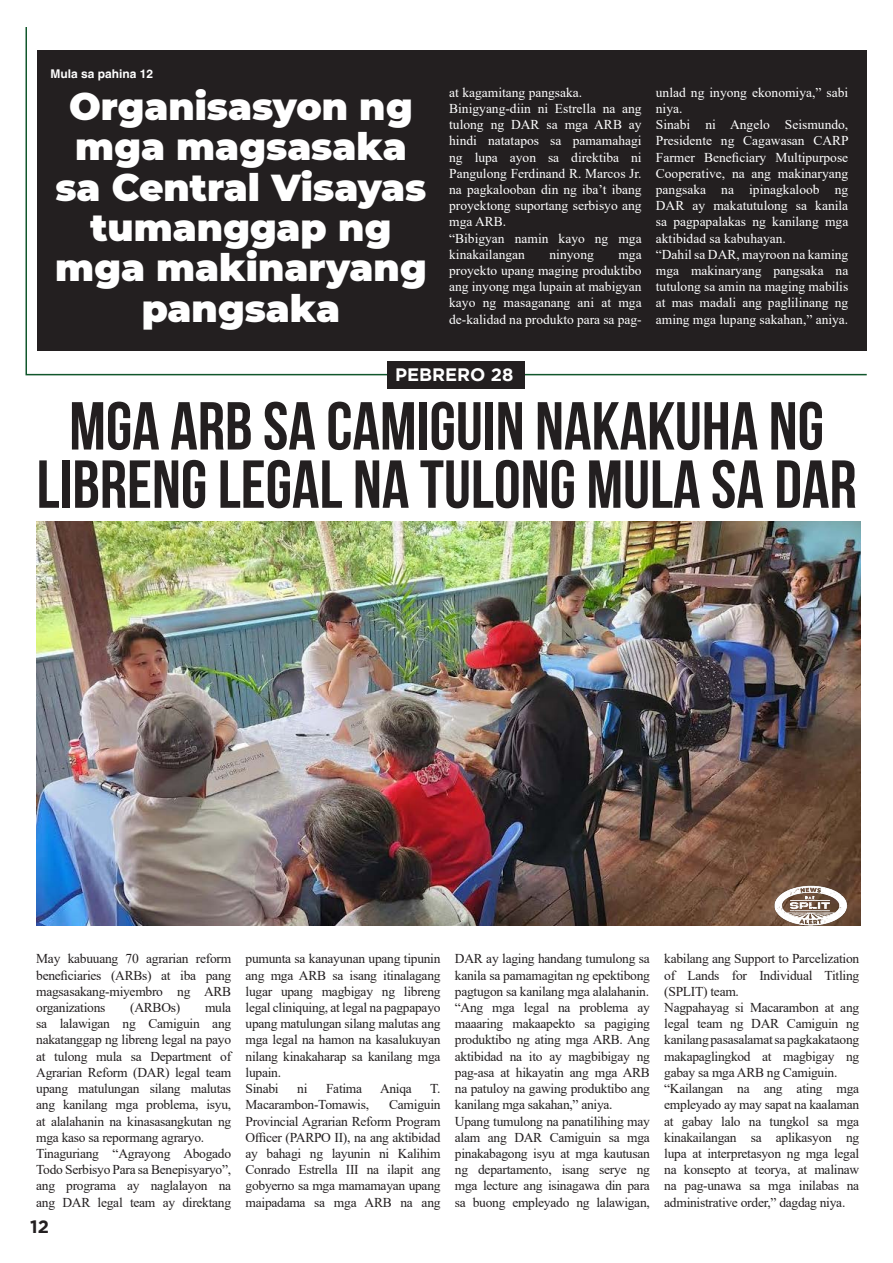
<style>
.page{position:relative;width:893px;height:1263px;background:#fff}
.page>*{position:absolute;margin:0;border:0;box-sizing:border-box;transform-origin:0 0}
.t1{font:700 67.65px/58.2px "Bebas Neue";color:#231f20;text-align:center}
.t2{font:900 37.5px/40.3px "Montserrat";color:#fff;text-align:center}
.t3{font:700 18px "Gotham";color:#fff}
.t4{font:700 18px "Gotham";color:#231f20}
.t5{font:13.5px/16.2px "Times New Roman";letter-spacing:-.02em;color:#231f20;text-align:justify}
.t6{font:13.5px/16.2px "Times New Roman";color:#fff;text-align:justify}
.t7{font:700 12px "Helvetica LT";color:#fff}
</style>
<div class="page">
<svg style="left:25px;top:27px;width:842px;height:349px;background:#413e3f"></svg>
<div style="left:387px;top:362px;width:137px;height:27px;background:#231f20"></div>
<img style="left:36px;top:521px;width:824px;height:404px">
<img style="left:771px;top:885px;width:77px;height:40px">
<p class="t7" style="left:51px;top:66px;width:104px">Mula sa pahina 12</p>
<p class="t2" style="left:55px;top:84px;width:373px">Organisasyon ng mga magsasaka sa Central Visayas tumanggap ng mga makinaryang pangsaka</p>
<p class="t6" style="left:449px;top:84px;width:135px">at kagamitang pangsaka.</p>
<p class="t6" style="left:449px;top:100px;width:194px">Binigyang-diin ni Estrella na ang tulong ng DAR sa mga ARB ay hindi natatapos sa pamamahagi ng lupa ayon sa direktiba ni Pangulong Ferdinand R. Marcos Jr. na pagkalooban din ng iba’t ibang proyektong suportang serbisyo ang mga ARB.</p>
<p class="t6" style="left:449px;top:230px;width:194px">“Bibigyan namin kayo ng mga kinakailangan</p>
<p class="t6" style="left:550px;top:246px;width:46px">ninyong</p>
<p class="t6" style="left:449px;top:246px;width:194px;text-indent:169px">mga proyekto upang maging produktibo ang inyong mga lupain at mabigyan kayo ng masaganang ani at mga de-kalidad na produkto para sa pag-</p>
<p class="t6" style="left:656px;top:84px;width:194px">unlad ng inyong ekonomiya,” sabi niya.</p>
<p class="t6" style="left:656px;top:116px;width:194px">Sinabi ni Angelo Seismundo, Presidente ng Cagawasan CARP Farmer Beneficiary Multipurpose Cooperative, na ang makinaryang pangsaka na ipinagkaloob ng DAR ay makatutulong sa kanila sa pagpapalakas ng kanilang mga aktibidad sa kabuhayan.</p>
<p class="t6" style="left:656px;top:246px;width:194px">“Dahil sa DAR, mayroon na kaming mga makinaryang pangsaka na tutulong sa amin na maging mabilis at mas madali ang paglilinang ng aming mga lupang sakahan,” aniya.</p>
<p class="t3" style="left:395px;top:365px;width:120px">PEBRERO 28</p>
<p class="t1" style="left:37px;top:396px;width:822px">MGA ARB SA CAMIGUIN NAKAKUHA NG<br>LIBRENG LEGAL NA TULONG MULA SA DAR</p>
<p class="t5" style="left:36px;top:950px;width:197px">May kabuuang 70 agrarian reform beneficiaries (ARBs) at iba pang magsasakang-miyembro ng ARB organizations</p>
<p class="t5" style="left:36px;top:999px;width:197px;text-indent:169px">mula sa lalawigan ng Camiguin ang nakatanggap ng libreng legal na payo at tulong mula sa Department of Agrarian Reform (DAR) legal team upang matulungan silang malutas ang kanilang mga problema, isyu, at alalahanin na kinasasangkutan ng mga kaso sa repormang agraryo.</p>
<p class="t5" style="left:36px;top:1145px;width:196px">Tinaguriang “Agrayong Abogado Todo Serbisyo Para sa Benepisyaryo”, ang programa ay naglalayon na ang DAR legal team ay direktang</p>
<p class="t5" style="left:130px;top:999px;width:52px">(ARBOs)</p>
<h3 class="t4" style="left:30px;top:1216px;width:20px">12</h3>
<p class="t5" style="left:246px;top:950px;width:197px">pumunta sa kanayunan upang tipunin ang mga ARB sa isang itinalagang lugar upang magbigay ng libreng legal cliniquing, at legal na pagpapayo upang matulungan silang malutas ang mga legal na hamon na kasalukuyan nilang kinakaharap sa kanilang mga lupain.</p>
<p class="t5" style="left:246px;top:1080px;width:35px">Sinabi</p>
<p class="t5" style="left:297px;top:1080px;width:12px">ni</p>
<p class="t5" style="left:326px;top:1080px;width:38px">Fatima</p>
<p class="t5" style="left:380px;top:1080px;width:33px">Aniqa</p>
<p class="t5" style="left:430px;top:1080px;width:12px">T.</p>
<p class="t5" style="left:246px;top:1096px;width:125px">Macarambon-Tomawis,</p>
<p class="t5" style="left:246px;top:1096px;width:197px;text-indent:144px">Camiguin Provincial Agrarian Reform Program Officer (PARPO II), na ang aktibidad ay bahagi ng layunin ni Kalihim Conrado Estrella III na ilapit ang gobyerno sa mga mamamayan upang maipadama sa mga ARB na ang</p>
<p class="t5" style="left:455px;top:950px;width:197px">DAR ay laging handang tumulong sa kanila sa pamamagitan ng epektibong pagtugon sa kanilang mga alalahanin.</p>
<p class="t5" style="left:455px;top:999px;width:197px">“Ang mga legal na problema ay maaaring makaapekto sa pagiging produktibo ng ating mga ARB. Ang aktibidad na ito ay magbibigay ng pag-asa at hikayatin ang mga ARB na patuloy na gawing produktibo ang kanilang mga sakahan,” aniya.</p>
<p class="t5" style="left:455px;top:1112px;width:197px">Upang tumulong na panatilihing may alam ang DAR Camiguin sa mga pinakabagong isyu at mga kautusan ng departamento, isang serye ng mga lecture ang isinagawa din para sa buong empleyado ng lalawigan,</p>
<p class="t5" style="left:664px;top:950px;width:197px">kabilang ang Support to Parcelization of Lands for Individual Titling (SPLIT) team.</p>
<p class="t5" style="left:664px;top:999px;width:197px">Nagpahayag si Macarambon at ang legal team ng DAR Camiguin ng kanilang pasasalamat sa pagkakataong makapaglingkod at magbigay ng gabay sa mga ARB ng Camiguin.</p>
<p class="t5" style="left:664px;top:1080px;width:197px">“Kailangan na ang ating mga empleyado ay may sapat na kaalaman at gabay lalo na tungkol sa mga kinakailangan sa aplikasyon ng lupa at interpretasyon ng mga legal na konsepto at teorya, at malinaw na pag-unawa sa mga inilabas na administrative order,” dagdag niya.</p>
</div>
